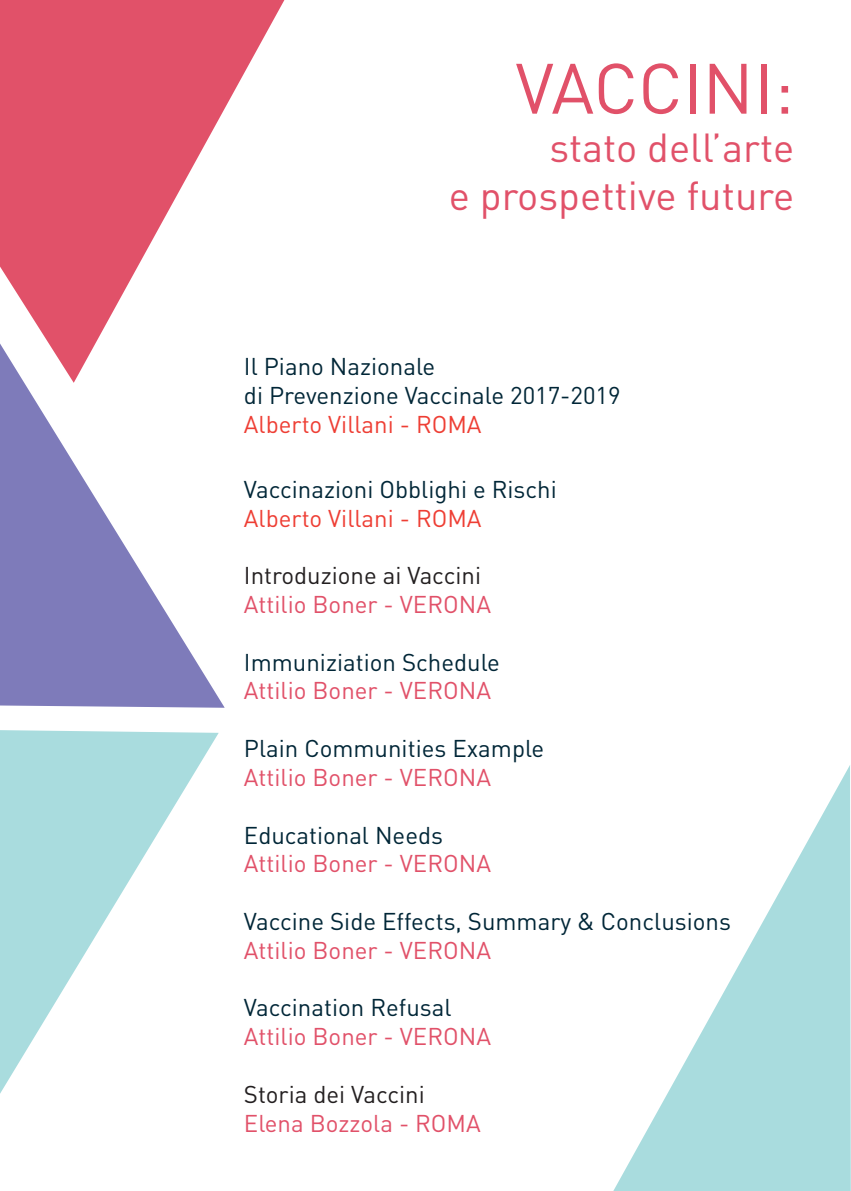
<style>
.page{position:relative;width:851px;height:1191px;background:#fff}
.page>*{position:absolute;margin:0;border:0;box-sizing:border-box;transform-origin:0 0}
.t1{font:70px "DIN";color:#e15169}
.t2{font:40px/48px "DIN";color:#e15169;text-align:right}
.t3{font:24px/28.8px "DIN";color:#002637}
.t4{font:24px "DIN";color:#e15169}
.t5{font:24px "DIN";color:#ee3e34}
.t6{font:24px "DIN";color:#231f20}
</style>
<div class="page">
<svg style="left:0;top:0;width:284px;height:152px;background:#e56a7e"></svg>
<svg style="left:0;top:152px;width:225px;height:556px"></svg>
<svg style="left:0;top:730px;width:219px;height:363px"></svg>
<svg style="left:613px;top:765px;width:237px;height:426px"></svg>
<h1 class="t1" style="left:515px;top:45px;width:73px">Vaccini</h1>
<h1 class="t1" style="left:773px;top:45px;width:22px">:</h1>
<h2 class="t2" style="left:448px;top:122px;width:347px">stato dell’arte<br>e prospettive future</h2>
<p class="t3" style="left:244px;top:352px;width:378px">Il Piano Nazionale<br>di Prevenzione Vaccinale 2017-2019</p>
<p class="t5" style="left:244px;top:409px;width:239px">Alberto Villani - ROMA</p>
<p class="t3" style="left:244px;top:474px;width:314px">Vaccinazioni Obblighi e Rischi</p>
<p class="t5" style="left:244px;top:503px;width:239px">Alberto Villani - ROMA</p>
<p class="t6" style="left:244px;top:560px;width:239px">Introduzione ai Vaccini</p>
<p class="t4" style="left:244px;top:589px;width:248px">Attilio Boner - VERONA</p>
<p class="t3" style="left:244px;top:647px;width:257px">Immuniziation Schedule</p>
<p class="t4" style="left:244px;top:676px;width:248px">Attilio Boner - VERONA</p>
<p class="t3" style="left:244px;top:733px;width:302px">Plain Communities Example</p>
<p class="t4" style="left:244px;top:762px;width:248px">Attilio Boner - VERONA</p>
<p class="t3" style="left:244px;top:820px;width:201px">Educational Needs</p>
<p class="t4" style="left:244px;top:848px;width:248px">Attilio Boner - VERONA</p>
<p class="t3" style="left:244px;top:906px;width:488px">Vaccine Side Effects, Summary &amp; Conclusions</p>
<p class="t4" style="left:244px;top:935px;width:248px">Attilio Boner - VERONA</p>
<p class="t3" style="left:244px;top:993px;width:209px">Vaccination Refusal</p>
<p class="t4" style="left:244px;top:1021px;width:248px">Attilio Boner - VERONA</p>
<p class="t6" style="left:244px;top:1079px;width:182px">Storia dei Vaccini</p>
<p class="t4" style="left:244px;top:1108px;width:238px">Elena Bozzola - ROMA</p>
</div>
